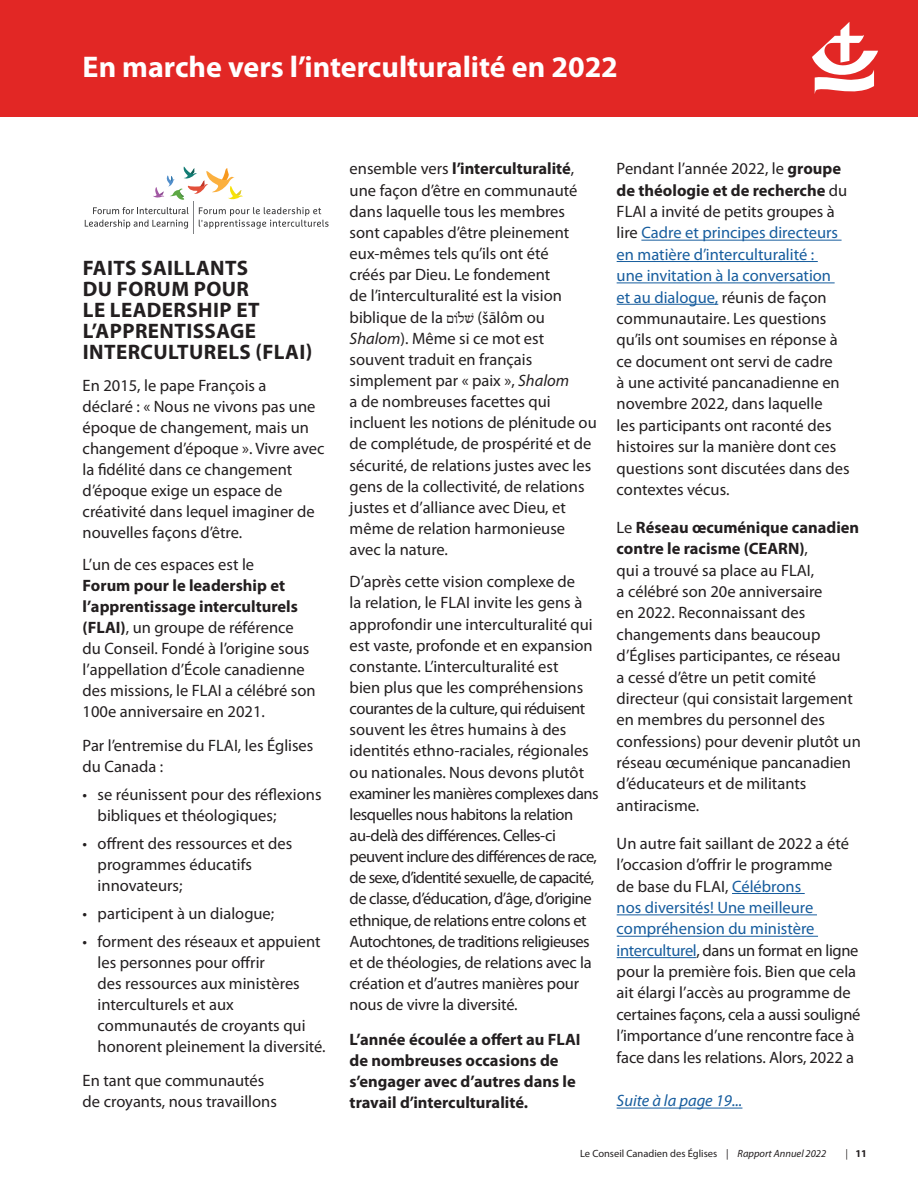
<style>
.page{position:relative;width:918px;height:1188px;background:#fff}
.page>*{position:absolute;margin:0;border:0;box-sizing:border-box;transform-origin:0 0}
.t1{font:700 30px "Myriad Pro";color:#fff}
.t2{font:700 21px/21px "Myriad Pro";letter-spacing:.02em;color:#231f20}
.t3{font:16.5px/21.1px "Myriad Pro";color:#231f20}
.t4{font:700 16.5px/21px "Myriad Pro";color:#231f20}
.t5{font:italic 16.5px "Myriad Pro";color:#175d9e}
.t6{font:10.5px "Myriad Pro";color:#231f20}
.t7{font:700 10.5px "Myriad Pro";color:#231f20}
.s1{font-weight:700}
.s2{font-family:"Adobe Hebrew"}
.s3{font-style:italic}
.s4{color:#175d9e}
.s5{font-weight:400;font-style:italic}
</style>
<div class="page">
<div style="left:0;top:0;width:918px;height:117px;background:#e22725"></div>
<svg style="left:812px;top:22px;width:66px;height:72px"></svg>
<hr style="left:641px;top:240px;width:201px;height:1px;background:#175d9e">
<hr style="left:617px;top:261px;width:201px;height:1px;background:#175d9e">
<hr style="left:617px;top:282px;width:218px;height:1px;background:#175d9e">
<hr style="left:617px;top:304px;width:101px;height:1px;background:#175d9e">
<hr style="left:732px;top:893px;width:73px;height:1px;background:#175d9e">
<hr style="left:617px;top:914px;width:200px;height:1px;background:#175d9e">
<hr style="left:617px;top:936px;width:201px;height:1px;background:#175d9e">
<hr style="left:617px;top:957px;width:79px;height:1px;background:#175d9e">
<hr style="left:617px;top:1108px;width:125px;height:1px;background:#175d9e">
<svg style="left:199px;top:207px;width:130px;height:22px"></svg>
<svg style="left:93px;top:207px;width:96px;height:7px"></svg>
<svg style="left:85px;top:220px;width:103px;height:9px"></svg>
<svg style="left:153px;top:166px;width:90px;height:34px"></svg>
<hr style="left:194px;top:201px;width:1px;height:33px;background:#808285">
<h1 class="t1" style="left:83px;top:47px;width:537px">En marche vers l’interculturalité en 2022</h1>
<p class="t2" style="left:83px;top:257px;width:231px">FAITS SAILLANTS<br>DU FORUM POUR<br>LE LEADERSHIP ET<br>L’APPRENTISSAGE<br>INTERCULTURELS (FLAI)</p>
<p class="t3" style="left:83px;top:375px;width:243px">En 2015, le pape François a<br>déclaré : « Nous ne vivons pas une époque de changement, mais un changement d’époque ». Vivre avec la fidélité dans ce changement d’époque exige un espace de créativité dans lequel imaginer de nouvelles façons d’être.</p>
<p class="t3" style="left:83px;top:554px;width:173px">L’un de ces espaces est le</p>
<p class="t3" style="left:83px;top:575px;width:234px"><span class="s1">Forum pour le leadership et l’apprentissage interculturels (FLAI)</span>, un groupe de référence du Conseil. Fondé à l’origine sous l’appellation d’École canadienne des missions, le FLAI a célébré son<br>100e anniversaire en 2021.</p>
<p class="t3" style="left:83px;top:735px;width:232px">Par l’entremise du FLAI, les Églises du Canada :</p>
<p class="t3" style="left:98px;top:784px;width:225px;text-indent:-15px">• se réunissent pour des réflexions bibliques et théologiques;</p>
<p class="t3" style="left:98px;top:833px;width:196px;text-indent:-15px">• offrent des ressources et des programmes éducatifs innovateurs;</p>
<p class="t3" style="left:83px;top:902px;width:193px">• participent à un dialogue;</p>
<p class="t3" style="left:98px;top:930px;width:230px;text-indent:-15px">• forment des réseaux et appuient les personnes pour offrir<br>des ressources aux ministères interculturels et aux communautés de croyants qui honorent pleinement la diversité.</p>
<p class="t3" style="left:83px;top:1070px;width:196px">En tant que communautés de croyants, nous travaillons</p>
<p class="t3" style="left:350px;top:158px;width:249px">ensemble vers <span class="s1">l’interculturalité</span>, une façon d’être en communauté dans laquelle tous les membres sont capables d’être pleinement eux-mêmes tels qu’ils ont été<br>créés par Dieu. Le fondement<br>de l’interculturalité est la vision biblique de la <span class="s2">וםֹ שלׁ</span> )šālôm ou<br><span class="s3">Shalom</span>). Même si ce mot est souvent traduit en français simplement par « paix », <span class="s3">Shalom<br></span>a de nombreuses facettes qui incluent les notions de plénitude ou de complétude, de prospérité et de sécurité, de relations justes avec les gens de la collectivité, de relations justes et d’alliance avec Dieu, et même de relation harmonieuse avec la nature.</p>
<p class="t3" style="left:350px;top:571px;width:251px">D’après cette vision complexe de<br>la relation, le FLAI invite les gens à approfondir une interculturalité qui est vaste, profonde et en expansion constante. L’interculturalité est<br>bien plus que les compréhensions courantes de la culture, qui réduisent souvent les êtres humains à des identités ethno-raciales, régionales ou nationales. Nous devons plutôt examiner les manières complexes dans lesquelles nous habitons la relation au-delà des différences. Celles-ci peuvent inclure des différences de race, de sexe, d’identité sexuelle, de capacité, de classe, d’éducation, d’âge, d’origine ethnique, de relations entre colons et Autochtones, de traditions religieuses et de théologies, de relations avec la création et d’autres manières pour nous de vivre la diversité.</p>
<p class="t4" style="left:350px;top:1028px;width:233px">L’année écoulée a offert au FLAI de nombreuses occasions de s’engager avec d’autres dans le travail d’interculturalité.</p>
<p class="t3" style="left:617px;top:158px;width:235px">Pendant l’année 2022, le <span class="s1">groupe de théologie et de recherche</span> du<br>FLAI a invité de petits groupes à lire <span class="s4">Cadre et principes directeurs en matière d’interculturalité :<br>une invitation à la conversation<br>et au dialogue,</span> réunis de façon communautaire. Les questions qu’ils ont soumises en réponse à ce document ont servi de cadre<br>à une activité pancanadienne en novembre 2022, dans laquelle<br>les participants ont raconté des histoires sur la manière dont ces questions sont discutées dans des contextes vécus.</p>
<p class="t3" style="left:617px;top:517px;width:246px">Le <span class="s1">Réseau œcuménique canadien contre le racisme (CEARN)</span>,<br>qui a trouvé sa place au FLAI,<br>a célébré son 20e anniversaire<br>en 2022. Reconnaissant des changements dans beaucoup d’Églises participantes, ce réseau<br>a cessé d’être un petit comité directeur (qui consistait largement en membres du personnel des confessions) pour devenir plutôt un réseau œcuménique pancanadien d’éducateurs et de militants antiracisme.</p>
<p class="t3" style="left:617px;top:832px;width:245px">Un autre fait saillant de 2022 a été l’occasion d’offrir le programme<br>de base du FLAI, <span class="s4">Célébrons<br>nos diversités! Une meilleure compréhension du ministère interculturel</span>, dans un format en ligne pour la première fois. Bien que cela ait élargi l’accès au programme de certaines façons, cela a aussi souligné l’importance d’une rencontre face à face dans les relations. Alors, 2022 a</p>
<p class="t5" style="left:617px;top:1091px;width:127px">Suite à la page 19...</p>
<p class="t6" style="left:580px;top:1147px;width:248px">Le Conseil Canadien des Églises | <span class="s3">Rapport Annuel 2022</span></p>
<p class="t7" style="left:845px;top:1146px;width:23px"><span class="s5">|</span> 11</p>
</div>
